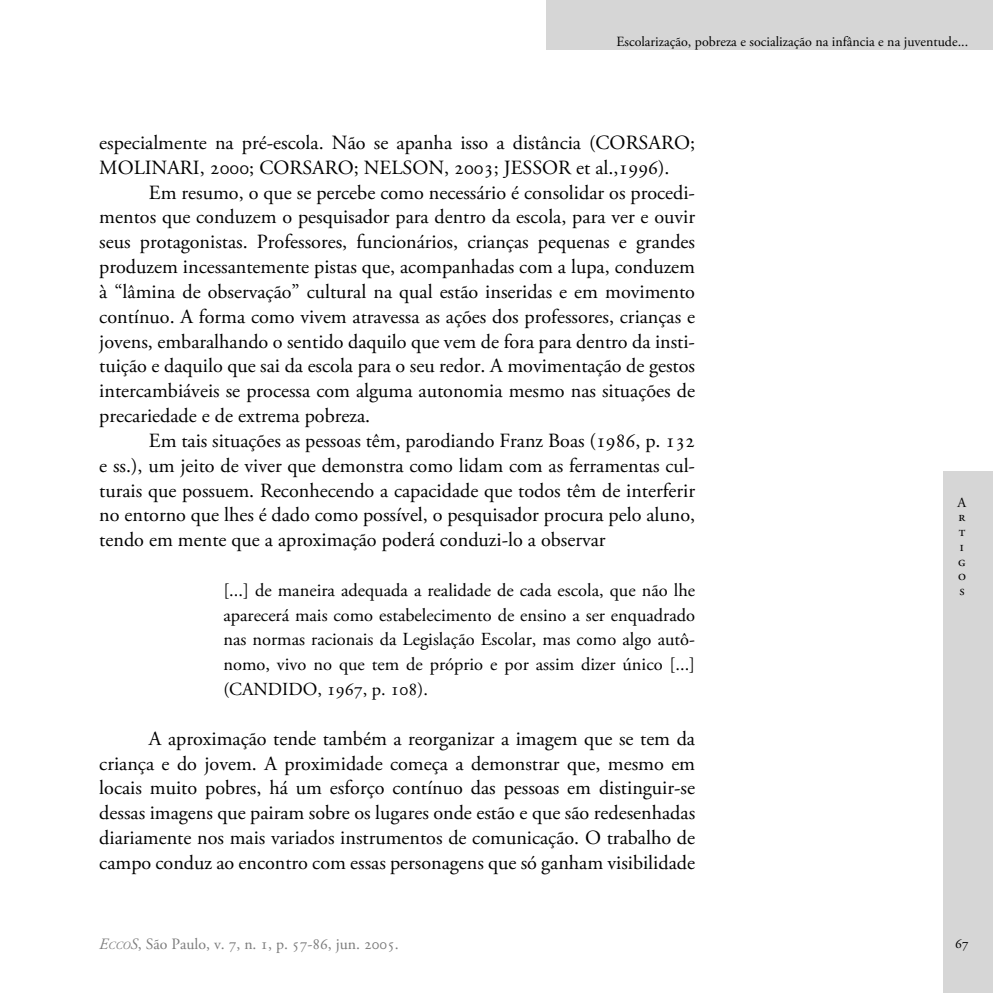
<style>
.page{position:relative;width:993px;height:993px;background:#fff}
.page>*{position:absolute;margin:0;border:0;box-sizing:border-box;transform-origin:0 0}
.t1{font:20.12px/24.8px "Adobe Garamond Pro";color:#000;text-align:justify}
.Normal_-_citação{font:18.38px/24.8px "Adobe Garamond Pro";color:#000;text-align:justify}
.t2{font:15.75px "Adobe Garamond Pro";color:#7c7c7c}
.t3{font:14px/14.7px "Adobe Garamond Pro";color:#000}
.s1{font-style:italic}
.s2{font-style:italic;font-size:11.03px}
</style>
<div class="page">
<div style="left:546px;top:0;width:446px;height:50px;background:#d6d6d6"></div>
<div style="left:943px;top:471px;width:49px;height:521px;background:#d6d6d6"></div>
<p class="t3" style="left:616px;top:35px;width:353px">Escolarização, pobreza e socialização na infância e na juventude...</p>
<p class="t1" style="left:99px;top:131px;width:597px">especialmente na pré-escola. Não se apanha isso a distância (CORSARO;<br>MOLINARI, 2000; CORSARO; NELSON, 2003; JESSOR et al.,1996).</p>
<p class="t1" style="left:99px;top:180px;width:597px;text-indent:50px">Em resumo, o que se percebe como necessário é consolidar os procedi&shy;mentos que conduzem o pesquisador para dentro da escola, para ver e ouvir seus protagonistas. Professores, funcionários, crianças pequenas e grandes produzem incessantemente pistas que, acompanhadas com a lupa, conduzem à “lâmina de observação” cultural na qual estão inseridas e em movimento contínuo. A forma como vivem atravessa as ações dos professores, crianças e jovens, embaralhando o sentido daquilo que vem de fora para dentro da insti&shy;tuição e daquilo que sai da escola para o seu redor. A movimentação de gestos intercambiáveis se processa com alguma autonomia mesmo nas situações de precariedade e de extrema pobreza.</p>
<p class="t1" style="left:99px;top:428px;width:597px;text-indent:50px">Em tais situações as pessoas têm, parodiando Franz Boas (1986, p. 132 e ss.), um jeito de viver que demonstra como lidam com as ferramentas cul&shy;turais que possuem. Reconhecendo a capacidade que todos têm de interferir no entorno que lhes é dado como possível, o pesquisador procura pelo aluno, tendo em mente que a aproximação poderá conduzi-lo a observar</p>
<p class="Normal_-_citação" style="left:223px;top:578px;width:473px">[...] de maneira adequada a realidade de cada escola, que não lhe aparecerá mais como estabelecimento de ensino a ser enquadrado nas normas racionais da Legislação Escolar, mas como algo autô&shy;nomo, vivo no que tem de próprio e por assim dizer único [...] (CANDIDO, 1967, p. 108).</p>
<p class="t1" style="left:99px;top:726px;width:597px;text-indent:50px">A aproximação tende também a reorganizar a imagem que se tem da criança e do jovem. A proximidade começa a demonstrar que, mesmo em locais muito pobres, há um esforço contínuo das pessoas em distinguir-se dessas imagens que pairam sobre os lugares onde estão e que são redesenhadas diariamente nos mais variados instrumentos de comunicação. O trabalho de campo conduz ao encontro com essas personagens que só ganham visibilidade</p>
<p class="t3" style="left:957px;top:495px;width:10px">A<br>R<br>T<br>I<br>G<br>O<br>S</p>
<p class="t2" style="left:99px;top:934px;width:301px"><span class="s1">E</span><span class="s2">CCO</span><span class="s1">S</span>, São Paulo, v. 7, n. 1, p. 57-86, jun. 2005.</p>
<p class="t3" style="left:954px;top:936px;width:15px">67</p>
</div>
